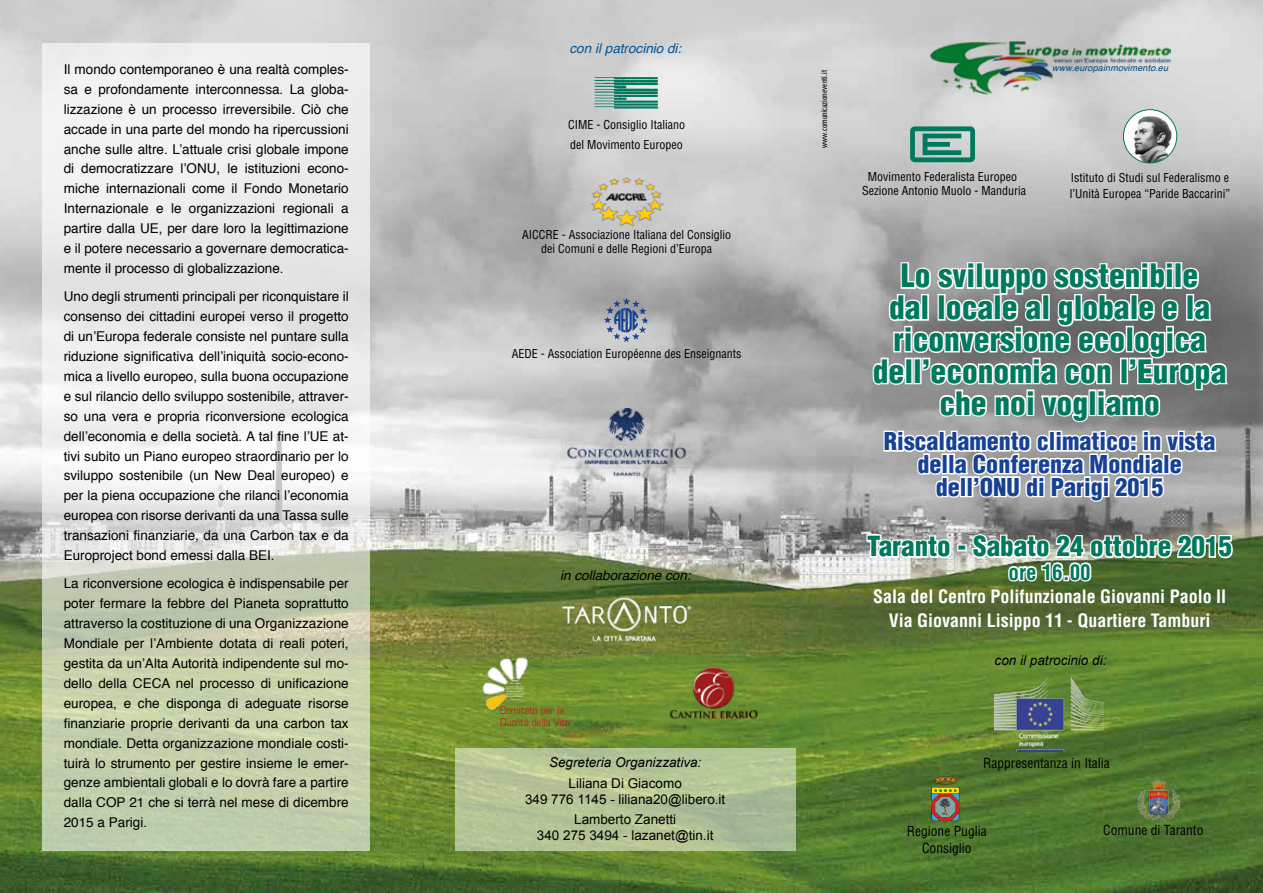
<style>
.page{position:relative;width:1263px;height:893px;background:#fff}
.page>*{position:absolute;margin:0;border:0;box-sizing:border-box;transform-origin:0 0}
.t1{font:900 condensed 31.5px/31.8px "Helvetica";color:#00795d;text-align:center}
.t2{font:900 condensed 27px "Helvetica";color:#00795d}
.t3{font:900 condensed 24px/22.8px "Helvetica";color:#164194;text-align:center}
.t4{font:700 condensed 21px "Helvetica";color:#00795d}
.t5{font:700 condensed 18px/23.4px "Helvetica";color:#fff;text-align:center}
.t6{font:13.5px/20px "Helvetica";color:#000;text-align:justify}
.t7{font:13.5px/16.2px "Arial";color:#000;text-align:center}
.t8{font:condensed 13.5px/16.2px "Helvetica";color:#000;text-align:center}
.t9{font:italic 13.5px "Arial";color:#000}
.t10{font:italic 13.5px "Helvetica";color:#000}
.t11{font:italic 13.5px "Helvetica";color:#005597}
.t12{font:condensed 12px/14.4px "Helvetica";color:#000}
.t13{font:condensed 10.5px/12.6px "Eurostile";color:#cd171a}
.t14{font:condensed 9px "Myriad Pro";color:#000}
.t15{font:italic 9px "Helvetica";letter-spacing:.015em;color:#00457c}
</style>
<div class="page">
<img style="left:0;top:0;width:1263px;height:893px">
<svg style="left:43px;top:43px;width:327px;height:807px"></svg>
<svg style="left:865px;top:533px;width:88px;height:31px"></svg>
<div style="left:957px;top:544px;width:10px;height:7px;border:3px solid #fff"></div>
<svg style="left:971px;top:530px;width:263px;height:56px"></svg>
<svg style="left:871px;top:261px;width:359px;height:246px"></svg>
<svg style="left:931px;top:777px;width:28px;height:46px"></svg>
<img style="left:1137px;top:780px;width:43px;height:41px">
<svg style="left:455px;top:748px;width:340px;height:102px;background:#b4c396"></svg>
<img style="left:1123px;top:110px;width:54px;height:53px;border-radius:27px">
<div style="left:1123px;top:109px;width:54px;height:54px;border:1px solid #00795d;border-radius:50%"></div>
<img style="left:593px;top:76px;width:67px;height:34px">
<img style="left:603px;top:298px;width:47px;height:44px">
<div style="left:910px;top:126px;width:65px;height:36px;border:5px solid #00795d;border-radius:2px"></div>
<svg style="left:920px;top:131px;width:46px;height:26px"></svg>
<div style="left:925px;top:142px;width:25px;height:5px;background:#00795d"></div>
<img style="left:590px;top:177px;width:73px;height:50px">
<img style="left:929px;top:41px;width:241px;height:53px">
<img style="left:994px;top:676px;width:109px;height:76px">
<img style="left:561px;top:408px;width:131px;height:69px">
<img style="left:558px;top:594px;width:135px;height:49px">
<img style="left:481px;top:655px;width:82px;height:73px">
<img style="left:667px;top:665px;width:94px;height:55px">
<p class="t6" style="left:64px;top:60px;width:286px">Il mondo contemporaneo è una realtà comples&shy;sa e profondamente interconnessa. La globa&shy;lizzazione è un processo irreversibile. Ciò che accade in una parte del mondo ha ripercussioni anche sulle altre. L’attuale crisi globale impone di democratizzare l’ONU, le istituzioni econo&shy;miche internazionali come il Fondo Monetario Internazionale e le organizzazioni regionali a partire dalla UE, per dare loro la legittimazione e il potere necessario a governare democratica&shy;mente il processo di globalizzazione.</p>
<p class="t6" style="left:64px;top:287px;width:286px">Uno degli strumenti principali per riconquistare il consenso dei cittadini europei verso il progetto di un’Europa federale consiste nel puntare sulla riduzione significativa dell’iniquità socio-econo&shy;mica a livello europeo, sulla buona occupazione e sul rilancio dello sviluppo sostenibile, attraver&shy;so una vera e propria riconversione ecologica dell’economia e della società. A tal fine l’UE at&shy;tivi subito un Piano europeo straordinario per lo sviluppo sostenibile (un New Deal europeo) e per la piena occupazione che rilanci l’economia europea con risorse derivanti da una Tassa sulle transazioni finanziarie, da una Carbon tax e da Europroject bond emessi dalla BEI.</p>
<p class="t6" style="left:64px;top:574px;width:286px">La riconversione ecologica è indispensabile per poter fermare la febbre del Pianeta soprattutto attraverso la costituzione di una Organizzazione Mondiale per l’Ambiente dotata di reali poteri, gestita da un’Alta Autorità indipendente sul mo&shy;dello della CECA nel processo di unificazione europea, e che disponga di adeguate risorse finanziarie proprie derivanti da una carbon tax mondiale. Detta organizzazione mondiale costi&shy;tuirà lo strumento per gestire insieme le emer&shy;genze ambientali globali e lo dovrà fare a partire dalla COP 21 che si terrà nel mese di dicembre 2015 a Parigi.</p>
<p class="t11" style="left:569px;top:37px;width:113px">con il patrocinio di:</p>
<p class="t12" style="left:568px;top:115px;width:118px;line-height:19.8px">CIME - Consiglio Italiano del Movimento Europeo</p>
<p class="t12" style="left:522px;top:227px;width:210px;text-align:center">AICCRE - Associazione Italiana del Consiglio dei Comuni e delle Regioni d’Europa</p>
<p class="t12" style="left:512px;top:346px;width:231px">AEDE - Association Européenne des Enseignants</p>
<p class="t10" style="left:560px;top:564px;width:132px">in collaborazione con:</p>
<p class="t13" style="left:500px;top:703px;width:71px">Comitato per la<br>Qualità della Vita</p>
<p class="t9" style="left:549px;top:754px;width:154px">Segreteria Organizzativa:</p>
<p class="t7" style="left:525px;top:775px;width:202px">Liliana Di Giacomo<br>349 776 1145 - liliana20@libero.it</p>
<p class="t7" style="left:537px;top:811px;width:178px">Lamberto Zanetti<br>340 275 3494 - lazanet@tin.it</p>
<p class="t14" style="left:819px;top:148px;width:79px;rotate:-90deg">www.comunicazioneventi.it</p>
<p class="t15" style="left:1052px;top:61px;width:118px">www.europainmovimento.eu</p>
<p class="t12" style="left:862px;top:169px;width:165px;text-align:center">Movimento Federalista Europeo<br>Sezione Antonio Muolo - Manduria</p>
<p class="t12" style="left:1070px;top:169px;width:162px;line-height:16.2px">Istituto di Studi sul Federalismo e l’Unità Europea “Paride Baccarini”</p>
<h1 class="t1" style="left:873px;top:260px;width:355px">Lo sviluppo sostenibile<br>dal locale al globale e la riconversione ecologica dell’economia con l’Europa che noi vogliamo</h1>
<h3 class="t3" style="left:884px;top:430px;width:333px">Riscaldamento climatico: in vista della Conferenza Mondiale dell’ONU di Parigi 2015</h3>
<h2 class="t2" style="left:867px;top:529px;width:366px">Taranto - Sabato 24 ottobre 2015</h2>
<h3 class="t4" style="left:1008px;top:559px;width:84px">ore 16.00</h3>
<h3 class="t5" style="left:873px;top:585px;width:355px">Sala del Centro Polifunzionale Giovanni Paolo II<br>Via Giovanni Lisippo 11 - Quartiere Tamburi</h3>
<p class="t9" style="left:995px;top:652px;width:113px">con il patrocinio di:</p>
<p class="t8" style="left:983px;top:755px;width:128px">Rappresentanza in Italia</p>
<p class="t8" style="left:907px;top:823px;width:81px">Regione Puglia<br>Consiglio</p>
<p class="t8" style="left:1103px;top:822px;width:102px">Comune di Taranto</p>
</div>
